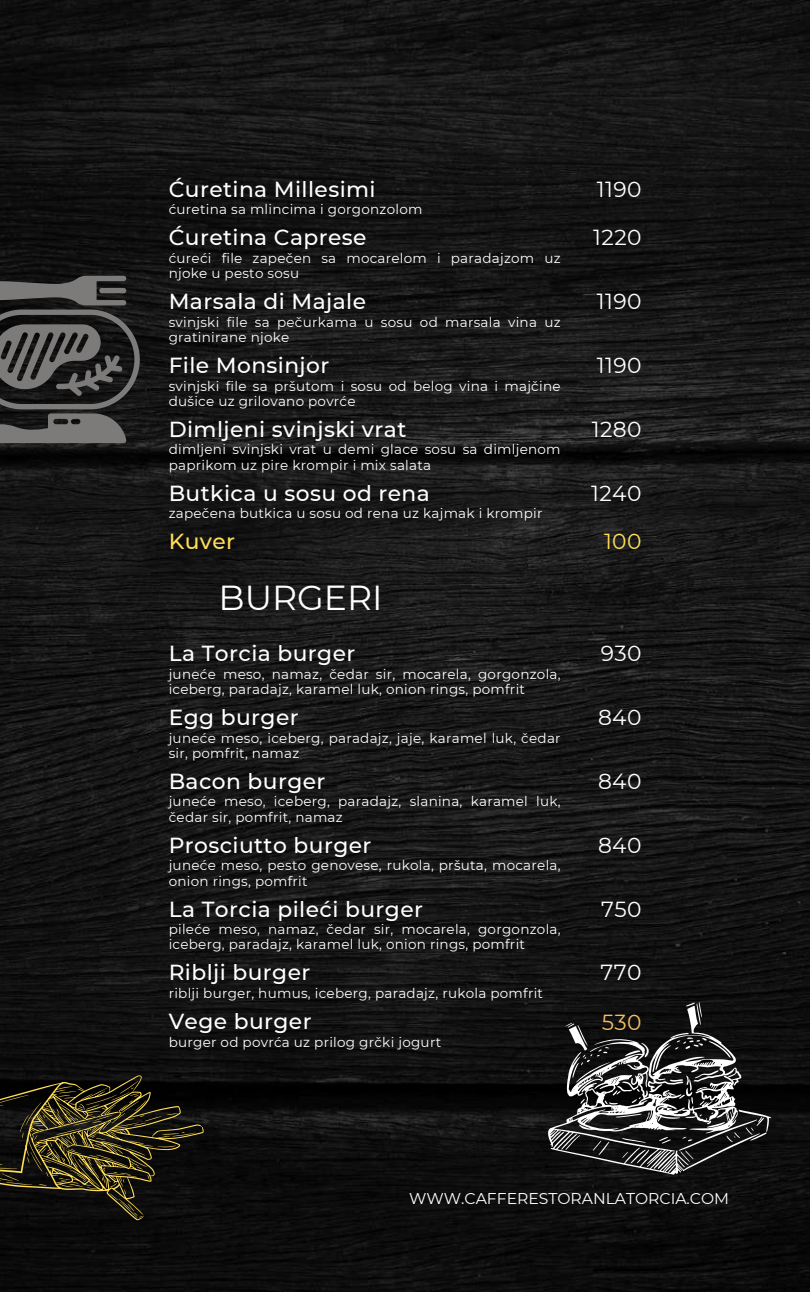
<style>
.page{position:relative;width:810px;height:1293px;background:#fff}
.page>*{position:absolute;margin:0;border:0;box-sizing:border-box;transform-origin:0 0}
.t1{font:34.6px "Montserrat";color:#fff}
.t2{font:500 21.8px "Montserrat";letter-spacing:.02em;color:#fff}
.t3{font:21.8px "Montserrat";letter-spacing:.02em;color:#fff}
.t4{font:500 21.8px "Montserrat";letter-spacing:.02em;color:#ffde59}
.t5{font:21.8px "Montserrat";color:#ffde59}
.t6{font:21.8px "Montserrat";color:#f6bd60}
.t7{font:15.6px "Montserrat";color:#fff}
.t8{font:13.6px/15.4px "Montserrat";letter-spacing:.02em;color:#fff}
</style>
<div class="page">
<img style="left:0;top:0;width:809px;height:1292px">
<svg style="left:0;top:276px;width:140px;height:167px;background:#464444"></svg>
<svg style="left:548px;top:1002px;width:223px;height:172px;background:#3a3a3a"></svg>
<svg style="left:0;top:994px;width:218px;height:294px;background:#1b1911"></svg>
<h2 class="t2" style="left:169px;top:176px;width:208px">Ćuretina Millesimi</h2>
<h2 class="t3" style="left:597px;top:176px;width:46px">1190</h2>
<p class="t8" style="left:169px;top:202px;width:255px">ćuretina sa mlincima i gorgonzolom</p>
<h2 class="t2" style="left:169px;top:224px;width:199px">Ćuretina Caprese</h2>
<h2 class="t3" style="left:593px;top:224px;width:50px">1220</h2>
<p class="t8" style="left:169px;top:250px;width:393px">ćureći file zapečen sa mocarelom i paradajzom uz njoke u pesto sosu</p>
<h2 class="t2" style="left:169px;top:288px;width:199px">Marsala di Majale</h2>
<h2 class="t3" style="left:597px;top:288px;width:46px">1190</h2>
<p class="t8" style="left:169px;top:314px;width:393px">svinjski file sa pečurkama u sosu od marsala vina uz gratinirane njoke</p>
<h2 class="t2" style="left:169px;top:352px;width:162px">File Monsinjor</h2>
<h2 class="t3" style="left:597px;top:352px;width:46px">1190</h2>
<p class="t8" style="left:169px;top:378px;width:393px">svinjski file sa pršutom i sosu od belog vina i majčine dušice uz grilovano povrće</p>
<h2 class="t2" style="left:169px;top:416px;width:239px">Dimljeni svinjski vrat</h2>
<h2 class="t3" style="left:592px;top:416px;width:51px">1280</h2>
<p class="t8" style="left:169px;top:442px;width:393px">dimljeni svinjski vrat u demi glace sosu sa dimljenom paprikom uz pire krompir i mix salata</p>
<h2 class="t2" style="left:169px;top:479px;width:263px">Butkica u sosu od rena</h2>
<h2 class="t3" style="left:591px;top:479px;width:52px">1240</h2>
<p class="t8" style="left:169px;top:506px;width:375px">zapečena butkica u sosu od rena uz kajmak i krompir</p>
<h2 class="t4" style="left:169px;top:528px;width:68px">Kuver</h2>
<h2 class="t5" style="left:604px;top:528px;width:39px">100</h2>
<h1 class="t1" style="left:219px;top:577px;width:166px">BURGERI</h1>
<h2 class="t2" style="left:169px;top:640px;width:188px">La Torcia burger</h2>
<h2 class="t3" style="left:601px;top:640px;width:42px">930</h2>
<p class="t8" style="left:169px;top:666px;width:393px">juneće meso, namaz, čedar sir, mocarela, gorgonzola, iceberg, paradajz, karamel luk, onion rings, pomfrit</p>
<h2 class="t2" style="left:169px;top:704px;width:131px">Egg burger</h2>
<h2 class="t3" style="left:598px;top:704px;width:45px">840</h2>
<p class="t8" style="left:169px;top:730px;width:393px">juneće meso, iceberg, paradajz, jaje, karamel luk, čedar sir, pomfrit, namaz</p>
<h2 class="t2" style="left:169px;top:768px;width:158px">Bacon burger</h2>
<h2 class="t3" style="left:598px;top:768px;width:45px">840</h2>
<p class="t8" style="left:169px;top:794px;width:393px">juneće meso, iceberg, paradajz, slanina, karamel luk, čedar sir, pomfrit, namaz</p>
<h2 class="t2" style="left:169px;top:832px;width:204px">Prosciutto burger</h2>
<h2 class="t3" style="left:598px;top:832px;width:45px">840</h2>
<p class="t8" style="left:169px;top:858px;width:393px">juneće meso, pesto genovese, rukola, pršuta, mocarela, onion rings, pomfrit</p>
<h2 class="t2" style="left:169px;top:895px;width:256px">La Torcia pileći burger</h2>
<h2 class="t3" style="left:601px;top:895px;width:42px">750</h2>
<p class="t8" style="left:169px;top:922px;width:393px">pileće meso, namaz, čedar sir, mocarela, gorgonzola, iceberg, paradajz, karamel luk, onion rings, pomfrit</p>
<h2 class="t2" style="left:169px;top:959px;width:143px">Riblji burger</h2>
<h2 class="t3" style="left:600px;top:959px;width:42px">770</h2>
<p class="t8" style="left:169px;top:985px;width:376px">riblji burger, humus, iceberg, paradajz, rukola pomfrit</p>
<h2 class="t2" style="left:169px;top:1008px;width:144px">Vege burger</h2>
<h2 class="t6" style="left:602px;top:1009px;width:41px">530</h2>
<p class="t8" style="left:169px;top:1034px;width:274px">burger od povrća uz prilog grčki jogurt</p>
<p class="t7" style="left:409px;top:1189px;width:321px">WWW.CAFFERESTORANLATORCIA.COM</p>
</div>
